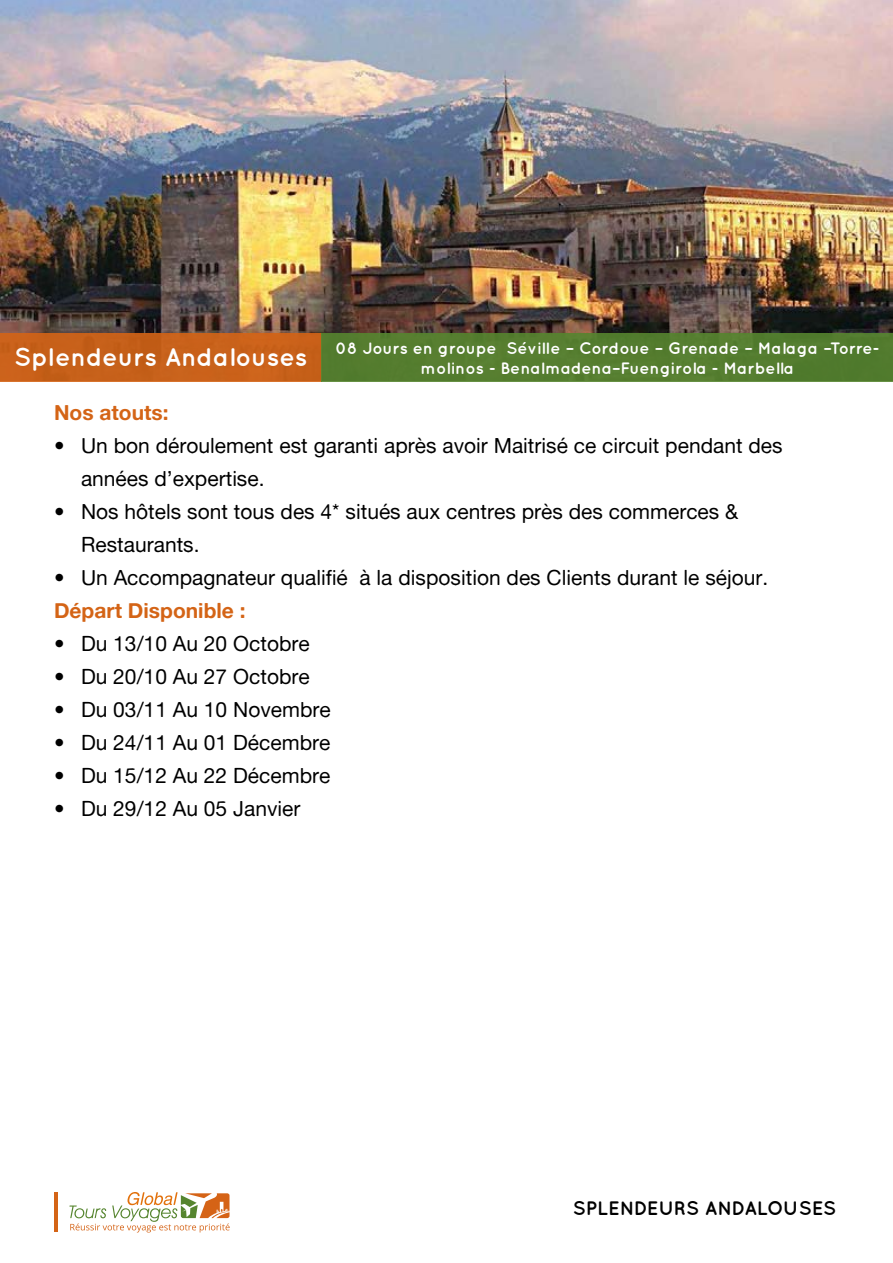
<style>
.page{position:relative;width:893px;height:1263px;background:#fff}
.page>*{position:absolute;margin:0;border:0;box-sizing:border-box;transform-origin:0 0}
.t1{font:700 25.5px "Quicksand";color:#fff}
.t2{font:21px/33px "Alte Haas Grotesk";color:#000}
.t3{font:21px "Alte Haas Grotesk Bold";color:#d46416}
.t4{font:700 19.5px "Quicksand";color:#000}
.t5{font:700 16.5px/19.8px "Quicksand";color:#fff;text-align:center}
</style>
<div class="page">
<svg style="left:69px;top:1192px;width:161px;height:40px"></svg>
<hr style="left:54px;top:1193px;width:4px;height:39px;background:#d46416">
<img style="left:0;top:0;width:893px;height:333px">
<div style="left:0;top:333px;width:322px;height:49px;background:#c8611a"></div>
<div style="left:322px;top:333px;width:571px;height:49px;background:#557d2f"></div>
<p class="t1" style="left:14px;top:342px;width:295px">Splendeurs Andalouses</p>
<p class="t5" style="left:335px;top:338px;width:545px">08 Jours en groupe Séville – Cordoue – Grenade – Malaga –Torre&shy;molinos - Benalmadena–Fuengirola - Marbella</p>
<p class="t3" style="left:54px;top:400px;width:116px">Nos atouts:</p>
<p class="t2" style="left:81px;top:429px;width:703px;text-indent:-27px">• Un bon déroulement est garanti après avoir Maitrisé ce circuit pendant des années d’expertise.</p>
<p class="t2" style="left:81px;top:495px;width:659px;text-indent:-27px">• Nos hôtels sont tous des 4* situés aux centres près des commerces &amp;<br>Restaurants.</p>
<p class="t2" style="left:54px;top:561px;width:716px">• Un Accompagnateur qualifié à la disposition des Clients durant le séjour.</p>
<p class="t3" style="left:54px;top:598px;width:193px">Départ Disponible :</p>
<p class="t2" style="left:54px;top:627px;width:257px">• Du 13/10 Au 20 Octobre</p>
<p class="t2" style="left:54px;top:660px;width:257px">• Du 20/10 Au 27 Octobre</p>
<p class="t2" style="left:54px;top:693px;width:278px">• Du 03/11 Au 10 Novembre</p>
<p class="t2" style="left:54px;top:726px;width:278px">• Du 24/11 Au 01 Décembre</p>
<p class="t2" style="left:54px;top:759px;width:278px">• Du 15/12 Au 22 Décembre</p>
<p class="t2" style="left:54px;top:792px;width:248px">• Du 29/12 Au 05 Janvier</p>
<p class="t4" style="left:573px;top:1197px;width:265px">SPLENDEURS ANDALOUSES</p>
</div>
